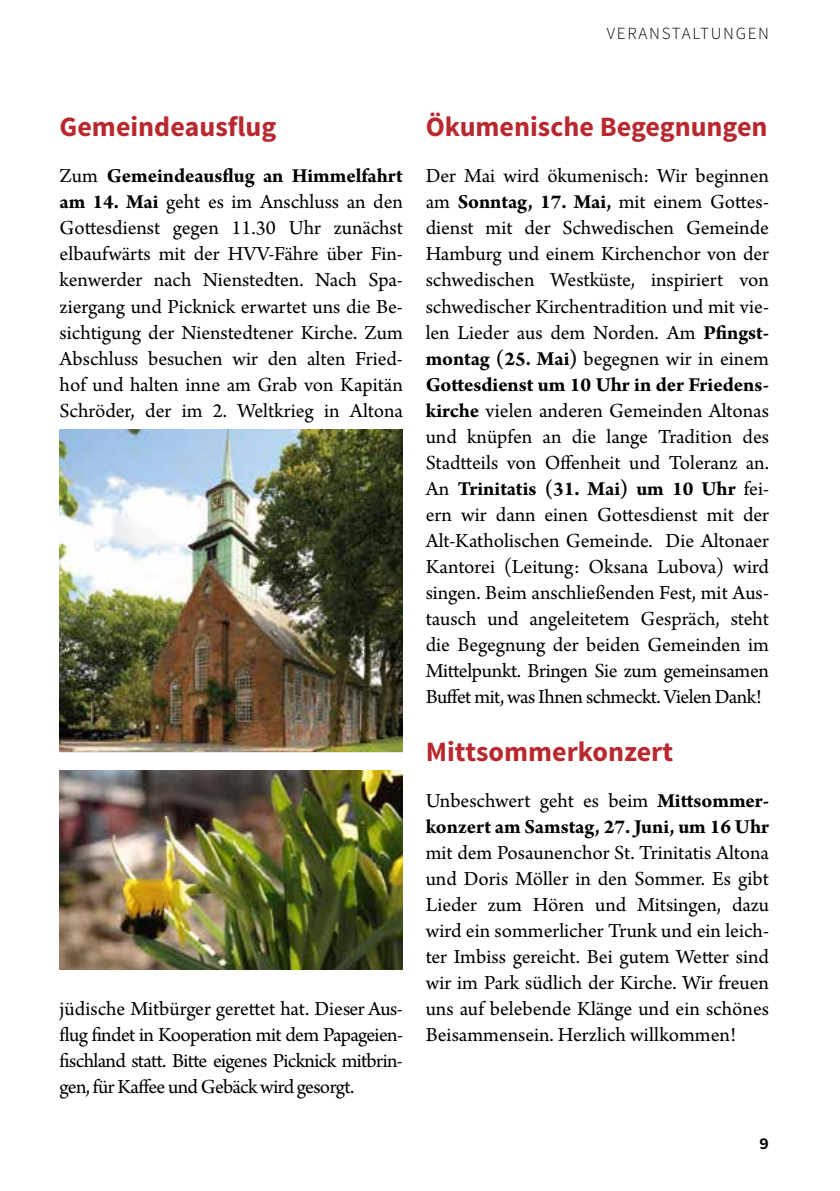
<style>
.page{position:relative;width:840px;height:1191px;background:#fff}
.page>*{position:absolute;margin:0;border:0;box-sizing:border-box;transform-origin:0 0}
.t1{font:700 28px "Source Sans Pro";color:#b8292f}
.t2{font:21px/26px "Arno Pro";letter-spacing:-.015em;color:#000;text-align:justify}
.t3{font:700 21px/26px "Arno Pro";letter-spacing:-.005em;color:#000}
.t4{font:600 20px "Source Sans Pro";color:#000}
.t5{font:300 17px "Source Sans Pro";letter-spacing:.1em;color:#000}
.s1{font-weight:700}
.s2{font-weight:400}
</style>
<div class="page">
<img style="left:60px;top:429px;width:343px;height:322px">
<img style="left:60px;top:770px;width:343px;height:199px">
<p class="t5" style="left:606px;top:23px;width:65px">VERANSTALT</p>
<p class="t5" style="left:710px;top:23px;width:60px">UNGEN</p>
<h1 class="t1" style="left:60px;top:109px;width:218px">Gemeindeausflug</h1>
<p class="t2" style="left:60px;top:164px;width:345px">Zum <span class="s1">Gemeindeausflug an Himmelfahrt am 14. Mai</span> geht es im Anschluss an den Gottesdienst gegen 11.30 Uhr zunächst elbaufwärts mit der HVV-Fähre über Fin&shy;kenwerder nach Nienstedten. Nach Spa&shy;ziergang und Picknick erwartet uns die Be&shy;sichtigung der Nienstedtener Kirche. Zum Abschluss besuchen wir den alten Fried&shy;hof und halten inne am Grab von Kapitän Schröder, der im 2. Weltkrieg in Altona</p>
<p class="t2" style="left:60px;top:996px;width:345px">jüdische Mitbürger gerettet hat. Dieser Aus&shy;flug findet in Kooperation mit dem Papageien&shy;fischland statt. Bitte eigenes Picknick mitbrin&shy;gen, für Kaffee und Gebäck wird gesorgt.</p>
<h1 class="t1" style="left:425px;top:109px;width:343px">Ökumenische Begegnungen</h1>
<p class="t2" style="left:425px;top:164px;width:345px">Der Mai wird ökumenisch: Wir beginnen am <span class="s1">Sonntag, 17. Mai,</span> mit einem Gottes&shy;dienst mit der Schwedischen Gemeinde Hamburg und einem Kirchenchor von der schwedischen Westküste, inspiriert von schwedischer Kirchentradition und mit vie&shy;len Lieder aus dem Norden. Am <span class="s1">Pfingst&shy;montag (25. Mai)</span> begegnen wir in einem <span class="s1">Gottesdienst um 10 Uhr in der Friedens&shy;kirche</span> vielen anderen Gemeinden Altonas und knüpfen an die lange Tradition des Stadtteils von Offenheit und Toleranz an.<br>An <span class="s1">Trinitatis (31. Mai) um 10 Uhr</span> fei&shy;ern wir dann einen Gottesdienst mit der Alt-Katholischen Gemeinde. Die Altonaer Kantorei (Leitung: Oksana Lubova) wird singen. Beim anschließenden Fest, mit Aus&shy;tausch und angeleitetem Gespräch, steht die Begegnung der beiden Gemeinden im Mittelpunkt. Bringen Sie zum gemeinsamen Buffet mit, was Ihnen schmeckt. Vielen Dank!</p>
<h1 class="t1" style="left:425px;top:733px;width:249px">Mittsommerkonzert</h1>
<p class="t3" style="left:425px;top:788px;width:345px"><span class="s2">Unbeschwert geht es beim</span> Mittsommer&shy;konzert am Samstag, 27. Juni, um 16 Uhr</p>
<p class="t2" style="left:425px;top:840px;width:345px">mit dem Posaunenchor St. Trinitatis Altona und Doris Möller in den Sommer. Es gibt Lieder zum Hören und Mitsingen, dazu wird ein sommerlicher Trunk und ein leich&shy;ter Imbiss gereicht. Bei gutem Wetter sind wir im Park südlich der Kirche. Wir freuen uns auf belebende Klänge und ein schönes Beisammensein. Herzlich willkommen!</p>
<p class="t4" style="left:758px;top:1130px;width:11px">9</p>
</div>
